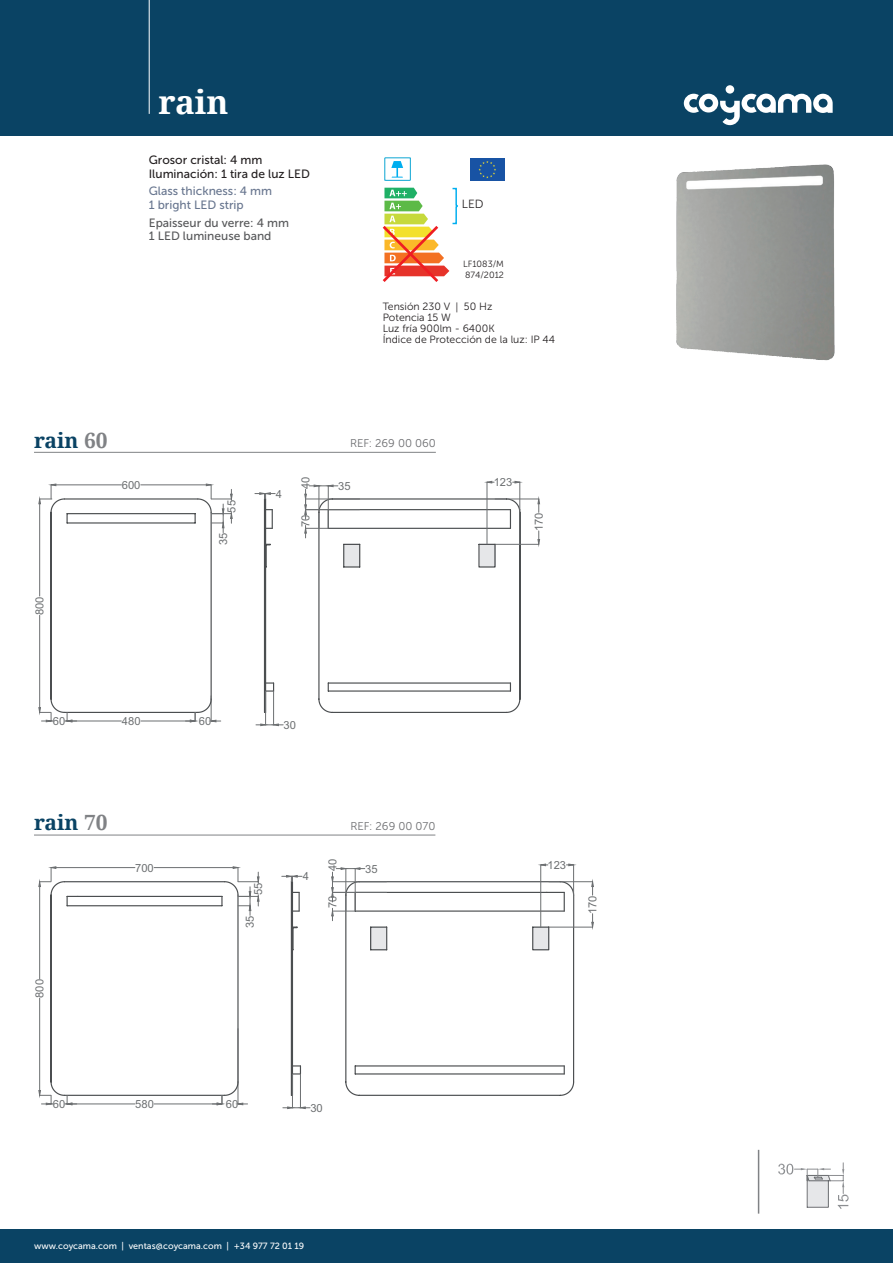
<style>
.page{position:relative;width:893px;height:1263px;background:#fff}
.page>*{position:absolute;margin:0;border:0;box-sizing:border-box;transform-origin:0 0}
.t1{font:700 33px "Noto Serif";color:#fff}
.Subtitulo{font:700 21px "Noto Serif";color:#0a4364}
.t2{font:12px/13.5px "Museo Sans 500";color:#231f20}
.t3{font:12px/13.5px "Museo Sans 500";color:#57585a}
.t4{font:12px/13.5px "Museo Sans 500";color:#68768f}
.t5{font:11.85px "Museo Sans 300";color:#231f20}
.t6{font:11.25px "Arial";color:#6c6f71}
.Idioma_FR_Icono{font:11.25px "Museo Sans 300";color:#6c6d70}
.t7{font:10.5px/11.2px "Museo Sans 300";color:#231f20}
.t8{font:9px "Museo Sans 500";color:#fff}
.t9{font:9px/10.8px "Museo Sans 300";color:#231f20}
.s1{font-family:"Titillium Web";font-weight:300}
.s2{color:#808285}
</style>
<div class="page">
<div style="left:0;top:0;width:893px;height:136px;background:#0a4364"></div>
<div style="left:726px;top:85px;width:8px;height:9px;background:#fff;border-radius:50%"></div>
<svg style="left:684px;top:94px;width:149px;height:31px"></svg>
<hr style="left:149px;top:0;width:1px;height:114px;background:#fff">
<div style="left:0;top:1229px;width:893px;height:34px;background:#0a4364"></div>
<svg style="left:384px;top:157px;width:27px;height:24px"></svg>
<svg style="left:382px;top:187px;width:76px;height:95px"></svg>
<div style="left:470px;top:158px;width:35px;height:23px;background:#1853a4"></div>
<svg style="left:478px;top:161px;width:18px;height:17px"></svg>
<img style="left:676px;top:164px;width:159px;height:197px">
<hr style="left:758px;top:1150px;width:1px;height:63px;background:#808285">
<svg style="left:778px;top:1163px;width:71px;height:46px"></svg>
<hr style="left:56px;top:867px;width:79px;height:1px;background:#6c6f71">
<hr style="left:154px;top:867px;width:79px;height:1px;background:#6c6f71">
<hr style="left:238px;top:1029px;width:1px;height:75px;background:#6c6f71">
<svg style="left:237px;top:1102px;width:11px;height:3px"></svg>
<svg style="left:232px;top:866px;width:28px;height:14px"></svg>
<svg style="left:50px;top:880px;width:244px;height:216px"></svg>
<svg style="left:282px;top:875px;width:20px;height:6px"></svg>
<svg style="left:345px;top:880px;width:230px;height:216px"></svg>
<hr style="left:355px;top:868px;width:1px;height:43px;background:#6c6f71">
<hr style="left:346px;top:868px;width:1px;height:43px;background:#6c6f71">
<svg style="left:564px;top:892px;width:1px;height:19px"></svg>
<svg style="left:331px;top:908px;width:24px;height:13px"></svg>
<hr style="left:332px;top:892px;width:55px;height:1px;background:#6c6f71">
<hr style="left:332px;top:881px;width:55px;height:1px;background:#6c6f71">
<svg style="left:331px;top:867px;width:34px;height:35px"></svg>
<svg style="left:292px;top:892px;width:8px;height:20px"></svg>
<svg style="left:292px;top:1065px;width:9px;height:9px"></svg>
<hr style="left:292px;top:1074px;width:1px;height:34px;background:#6c6f71">
<hr style="left:300px;top:1074px;width:1px;height:34px;background:#6c6f71">
<svg style="left:283px;top:1106px;width:27px;height:3px"></svg>
<hr style="left:154px;top:1104px;width:63px;height:1px;background:#6c6f71">
<hr style="left:72px;top:1104px;width:63px;height:1px;background:#6c6f71">
<svg style="left:212px;top:1095px;width:11px;height:10px"></svg>
<svg style="left:66px;top:1095px;width:11px;height:10px"></svg>
<hr style="left:39px;top:886px;width:1px;height:93px;background:#6c6f71">
<hr style="left:39px;top:998px;width:1px;height:92px;background:#6c6f71">
<svg style="left:38px;top:866px;width:19px;height:21px"></svg>
<svg style="left:38px;top:1090px;width:15px;height:15px"></svg>
<svg style="left:291px;top:926px;width:7px;height:25px"></svg>
<hr style="left:549px;top:927px;width:44px;height:1px;background:#6c6f71">
<hr style="left:549px;top:881px;width:44px;height:1px;background:#6c6f71">
<svg style="left:591px;top:914px;width:3px;height:14px"></svg>
<svg style="left:591px;top:881px;width:3px;height:14px"></svg>
<hr style="left:540px;top:865px;width:1px;height:62px;background:#6c6f71">
<hr style="left:573px;top:865px;width:1px;height:62px;background:#6c6f71">
<svg style="left:540px;top:863px;width:8px;height:3px"></svg>
<svg style="left:566px;top:863px;width:8px;height:3px"></svg>
<div style="left:370px;top:927px;width:16px;height:23px;background:#e6e7e9"></div>
<div style="left:534px;top:927px;width:15px;height:23px;background:#e6e7e9"></div>
<hr style="left:56px;top:485px;width:65px;height:1px;background:#6c6f71">
<hr style="left:141px;top:485px;width:65px;height:1px;background:#6c6f71">
<svg style="left:210px;top:714px;width:11px;height:8px"></svg>
<svg style="left:206px;top:483px;width:27px;height:15px"></svg>
<svg style="left:50px;top:498px;width:217px;height:216px"></svg>
<svg style="left:255px;top:492px;width:20px;height:7px"></svg>
<svg style="left:266px;top:509px;width:7px;height:20px"></svg>
<svg style="left:266px;top:682px;width:8px;height:10px"></svg>
<hr style="left:265px;top:691px;width:1px;height:34px;background:#6c6f71">
<hr style="left:273px;top:691px;width:1px;height:34px;background:#6c6f71">
<svg style="left:256px;top:723px;width:27px;height:3px"></svg>
<hr style="left:141px;top:721px;width:49px;height:1px;background:#6c6f71">
<hr style="left:72px;top:721px;width:49px;height:1px;background:#6c6f71">
<svg style="left:186px;top:712px;width:10px;height:10px"></svg>
<svg style="left:66px;top:712px;width:11px;height:10px"></svg>
<hr style="left:39px;top:504px;width:1px;height:92px;background:#6c6f71">
<hr style="left:39px;top:615px;width:1px;height:93px;background:#6c6f71">
<svg style="left:38px;top:483px;width:19px;height:21px"></svg>
<svg style="left:38px;top:707px;width:15px;height:15px"></svg>
<svg style="left:264px;top:543px;width:7px;height:25px"></svg>
<hr style="left:495px;top:544px;width:44px;height:1px;background:#6c6f71">
<hr style="left:495px;top:499px;width:44px;height:1px;background:#6c6f71">
<svg style="left:537px;top:531px;width:3px;height:14px"></svg>
<svg style="left:537px;top:498px;width:3px;height:14px"></svg>
<svg style="left:304px;top:481px;width:217px;height:232px"></svg>
<div style="left:344px;top:544px;width:16px;height:23px;background:#e6e7e9"></div>
<div style="left:480px;top:544px;width:15px;height:23px;background:#e6e7e9"></div>
<hr style="left:34px;top:835px;width:401px;height:1px;background:#808285">
<hr style="left:34px;top:452px;width:402px;height:1px;background:#808285">
<h1 class="t1" style="left:159px;top:79px;width:71px">rain</h1>
<p class="t2" style="left:149px;top:153px;width:163px">Grosor cristal: 4 mm<br>Iluminación: 1 tira de luz LED</p>
<p class="t4" style="left:149px;top:185px;width:125px">Glass thickness: 4 mm<br>1 bright LED strip</p>
<p class="t3" style="left:149px;top:216px;width:142px">Epaisseur du verre: 4 mm<br>1 LED lumineuse band</p>
<p class="t5" style="left:462px;top:198px;width:23px">LED</p>
<p class="t9" style="left:463px;top:259px;width:42px">LF1083/M<br>874/2012</p>
<p class="t7" style="left:383px;top:300px;width:174px">Tensión 230 V <span class="s1">|</span> 50 Hz<br>Potencia 15 W<br>Luz fría 900lm - 6400K<br>Índice de Protección de la luz: IP 44</p>
<p class="Subtitulo" style="left:34px;top:425px;width:75px">rain <span class="s2">60</span></p>
<p class="t6" style="left:122px;top:477px;width:20px">600</p>
<p class="t6" style="left:32px;top:615px;width:20px;rotate:-90deg">800</p>
<p class="t6" style="left:224px;top:512px;width:14px;rotate:-90deg">55</p>
<p class="t6" style="left:215px;top:545px;width:14px;rotate:-90deg">35</p>
<p class="t6" style="left:276px;top:486px;width:8px">4</p>
<p class="t6" style="left:298px;top:489px;width:14px;rotate:-90deg">40</p>
<p class="t6" style="left:298px;top:527px;width:14px;rotate:-90deg">70</p>
<p class="Idioma_FR_Icono" style="left:350px;top:437px;width:87px">REF: 269 00 060</p>
<p class="t6" style="left:338px;top:478px;width:14px">35</p>
<p class="t6" style="left:494px;top:474px;width:20px">123</p>
<p class="t6" style="left:531px;top:531px;width:20px;rotate:-90deg">170</p>
<p class="t6" style="left:53px;top:713px;width:14px">60</p>
<p class="t6" style="left:122px;top:713px;width:20px">480</p>
<p class="Subtitulo" style="left:34px;top:808px;width:75px">rain <span class="s2">70</span></p>
<p class="t6" style="left:135px;top:860px;width:20px">700</p>
<p class="t6" style="left:32px;top:998px;width:20px;rotate:-90deg">800</p>
<p class="t6" style="left:199px;top:713px;width:14px">60</p>
<p class="t6" style="left:283px;top:717px;width:14px">30</p>
<p class="t6" style="left:250px;top:895px;width:14px;rotate:-90deg">55</p>
<p class="t6" style="left:242px;top:928px;width:14px;rotate:-90deg">35</p>
<p class="t6" style="left:303px;top:869px;width:8px">4</p>
<p class="t6" style="left:325px;top:871px;width:14px;rotate:-90deg">40</p>
<p class="t6" style="left:325px;top:908px;width:14px;rotate:-90deg">70</p>
<p class="Idioma_FR_Icono" style="left:350px;top:820px;width:86px">REF: 269 00 070</p>
<p class="t6" style="left:365px;top:861px;width:14px">35</p>
<p class="t6" style="left:547px;top:857px;width:20px">123</p>
<p class="t6" style="left:585px;top:914px;width:20px;rotate:-90deg">170</p>
<p class="t6" style="left:53px;top:1096px;width:14px">60</p>
<p class="t6" style="left:135px;top:1096px;width:20px">580</p>
<p class="t6" style="left:226px;top:1096px;width:14px">60</p>
<p class="t6" style="left:310px;top:1100px;width:14px">30</p>
<p class="t8" style="left:34px;top:1241px;width:272px">www.coycama.com | ventas@coycama.com | +34 977 72 01 19</p>
</div>
